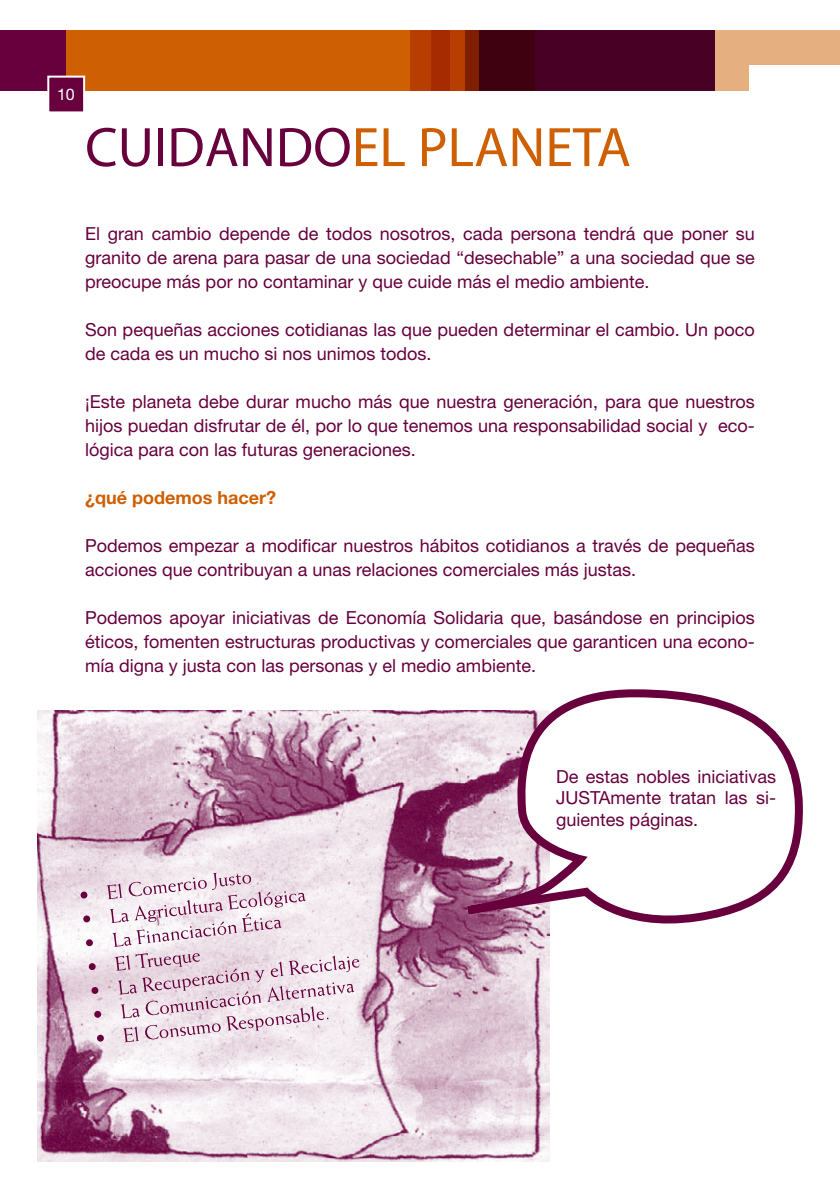
<style>
.page{position:relative;width:840px;height:1191px;background:#fff}
.page>*{position:absolute;margin:0;border:0;box-sizing:border-box;transform-origin:0 0}
.t1{font:56px "Myriad";color:#ce5f02}
.t2{font:18px/24px "Helvetica Neue";color:#67003d;text-align:justify}
.t3{font:700 18px "Helvetica Neue";color:#ce5f02}
.t4{font:16px "Helvetica Neue";color:#fff}
.s1{color:#67003d}
</style>
<div class="page">
<div style="left:0;top:30px;width:839px;height:61px;background:#67003d"></div>
<div style="left:66px;top:30px;width:412px;height:61px;background:#ce5f02"></div>
<div style="left:410px;top:30px;width:125px;height:61px;background:#b73d00"></div>
<div style="left:431px;top:30px;width:19px;height:61px;background:#a62b00"></div>
<svg style="left:465px;top:30px;width:249px;height:61px;background:#49011d"></svg>
<div style="left:714px;top:30px;width:125px;height:61px;background:#e6af80"></div>
<div style="left:48px;top:77px;width:36px;height:35px;background:#67003d"></div>
<div style="left:47px;top:76px;width:38px;height:37px;border:2px solid #fff"></div>
<div style="left:748px;top:65px;width:91px;height:37px;background:#fff"></div>
<hr style="left:839px;top:30px;width:1px;height:61px;background:#e6af80">
<hr style="left:839px;top:65px;width:1px;height:37px;background:#fff">
<img style="left:38px;top:711px;width:511px;height:450px">
<svg style="left:80px;top:868px;width:280px;height:181px"></svg>
<svg style="left:459px;top:689px;width:344px;height:248px"></svg>
<p class="t4" style="left:57px;top:84px;width:19px">10</p>
<h1 class="t1" style="left:85px;top:119px;width:547px"><span class="s1">CUIDANDO</span>EL PLANETA</h1>
<p class="t2" style="left:85px;top:221px;width:671px">El gran cambio depende de todos nosotros, cada persona tendrá que poner su granito de arena para pasar de una sociedad “desechable” a una sociedad que se preocupe más por no contaminar y que cuide más el medio ambiente.</p>
<p class="t2" style="left:85px;top:317px;width:670px">Son pequeñas acciones cotidianas las que pueden determinar el cambio. Un poco de cada es un mucho si nos unimos todos.</p>
<p class="t2" style="left:85px;top:389px;width:670px">¡Este planeta debe durar mucho más que nuestra generación, para que nuestros hijos puedan disfrutar de él, por lo que tenemos una responsabilidad social y eco&shy;lógica para con las futuras generaciones.</p>
<p class="t3" style="left:85px;top:486px;width:192px">¿qué podemos hacer?</p>
<p class="t2" style="left:85px;top:533px;width:670px">Podemos empezar a modificar nuestros hábitos cotidianos a través de pequeñas acciones que contribuyan a unas relaciones comerciales más justas.</p>
<p class="t2" style="left:85px;top:605px;width:671px">Podemos apoyar iniciativas de Economía Solidaria que, basándose en principios éticos, fomenten estructuras productivas y comerciales que garanticen una econo&shy;mía digna y justa con las personas y el medio ambiente.</p>
<p class="t2" style="left:556px;top:765px;width:221px;line-height:21.6px">De estas nobles iniciativas JUSTAmente tratan las si&shy;guientes páginas.</p>
</div>
